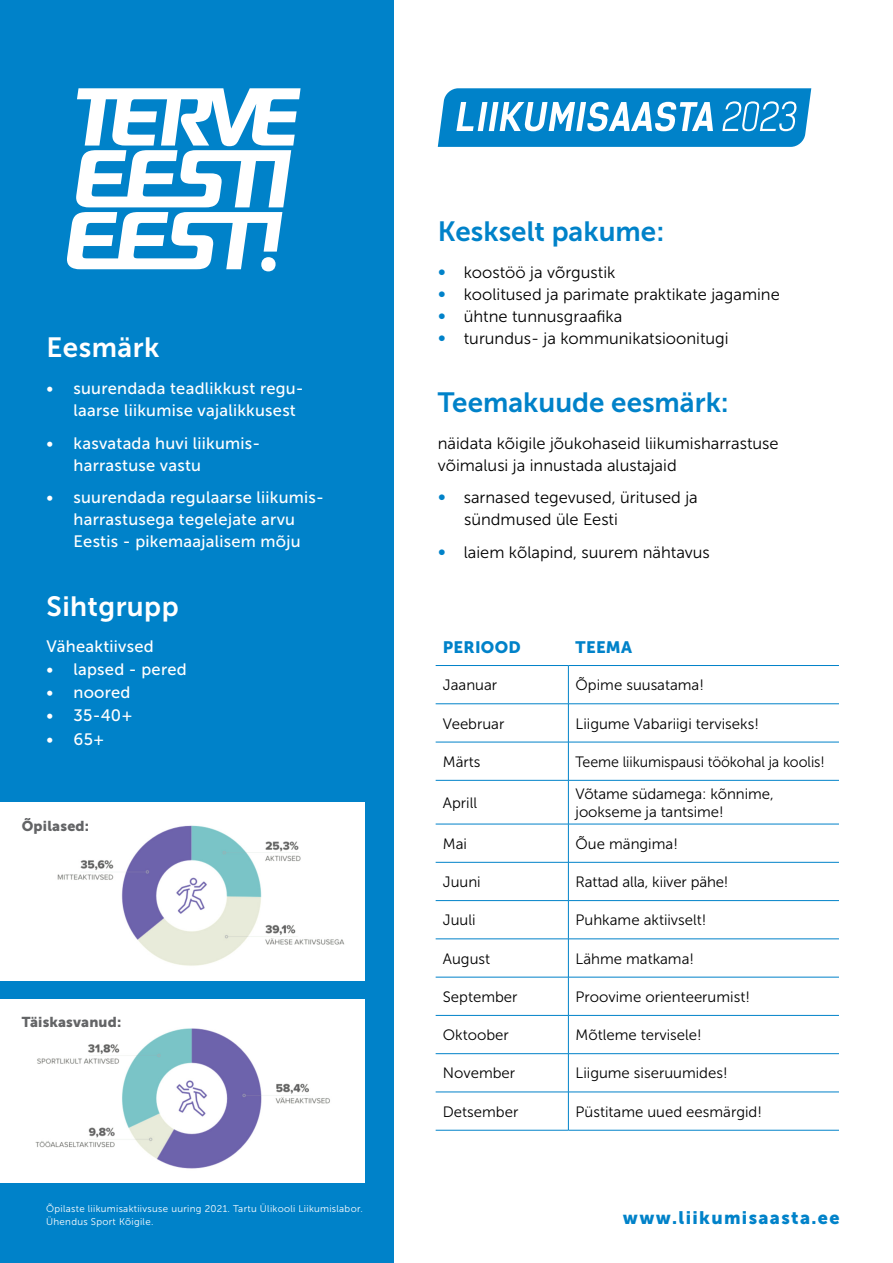
<style>
.page{position:relative;width:893px;height:1263px;background:#fff}
.page>*{position:absolute;margin:0;border:0;box-sizing:border-box;transform-origin:0 0}
.t1{font:27.75px "Museo Sans 700";color:#0082c9}
.t2{font:27.75px "Museo Sans 700";letter-spacing:.015em;color:#fff}
.t3{font:18px "Museo Sans 900";letter-spacing:.075em;color:#0082c9}
.t4{font:16.5px/22px "Museo Sans 300";color:#000}
.t5{font:16.5px/22px "Museo Sans 500";letter-spacing:.015em;color:#fff}
.t6{font:16.5px "Museo Sans 900";letter-spacing:.015em;color:#0082c9}
.t7{font:15px/18px "Museo Sans 300";color:#000}
.t8{font:15px "Museo Sans 300";color:#000;scale:.95 1}
.t9{font:14.25px "Museo Sans 900";letter-spacing:.01em;color:#636466}
.t10{font:9.75px/12.8px "Museo Sans 300";letter-spacing:.03em;color:#fff}
.s1{color:#0082c9}
</style>
<div class="page">
<div style="left:0;top:0;width:394px;height:1263px;background:#0082c9"></div>
<svg style="left:67px;top:88px;width:234px;height:181px"></svg>
<div style="left:261px;top:257px;width:15px;height:14px;background:#fff;border-radius:50%"></div>
<hr style="left:436px;top:665px;width:132px;height:1px;background:#0082c9">
<hr style="left:568px;top:665px;width:271px;height:1px;background:#0082c9">
<hr style="left:568px;top:666px;width:1px;height:38px;background:#0082c9">
<hr style="left:436px;top:703px;width:132px;height:1px;background:#0082c9">
<hr style="left:568px;top:703px;width:271px;height:1px;background:#0082c9">
<hr style="left:568px;top:704px;width:1px;height:38px;background:#0082c9">
<hr style="left:436px;top:742px;width:132px;height:1px;background:#0082c9">
<hr style="left:568px;top:742px;width:271px;height:1px;background:#0082c9">
<hr style="left:568px;top:742px;width:1px;height:38px;background:#0082c9">
<hr style="left:436px;top:780px;width:132px;height:1px;background:#0082c9">
<hr style="left:568px;top:780px;width:271px;height:1px;background:#0082c9">
<hr style="left:568px;top:780px;width:1px;height:44px;background:#0082c9">
<hr style="left:436px;top:824px;width:132px;height:1px;background:#0082c9">
<hr style="left:568px;top:824px;width:271px;height:1px;background:#0082c9">
<hr style="left:568px;top:824px;width:1px;height:38px;background:#0082c9">
<hr style="left:436px;top:862px;width:132px;height:1px;background:#0082c9">
<hr style="left:568px;top:862px;width:271px;height:1px;background:#0082c9">
<hr style="left:568px;top:862px;width:1px;height:38px;background:#0082c9">
<hr style="left:436px;top:900px;width:132px;height:1px;background:#0082c9">
<hr style="left:568px;top:900px;width:271px;height:1px;background:#0082c9">
<hr style="left:568px;top:901px;width:1px;height:38px;background:#0082c9">
<hr style="left:436px;top:938px;width:132px;height:1px;background:#0082c9">
<hr style="left:568px;top:938px;width:271px;height:1px;background:#0082c9">
<hr style="left:568px;top:939px;width:1px;height:38px;background:#0082c9">
<hr style="left:436px;top:977px;width:132px;height:1px;background:#0082c9">
<hr style="left:568px;top:977px;width:271px;height:1px;background:#0082c9">
<hr style="left:568px;top:977px;width:1px;height:38px;background:#0082c9">
<hr style="left:436px;top:1015px;width:132px;height:1px;background:#0082c9">
<hr style="left:568px;top:1015px;width:271px;height:1px;background:#0082c9">
<hr style="left:568px;top:1015px;width:1px;height:38px;background:#0082c9">
<hr style="left:436px;top:1053px;width:132px;height:1px;background:#0082c9">
<hr style="left:568px;top:1053px;width:271px;height:1px;background:#0082c9">
<hr style="left:568px;top:1054px;width:1px;height:38px;background:#0082c9">
<hr style="left:436px;top:1092px;width:132px;height:1px;background:#0082c9">
<hr style="left:568px;top:1092px;width:271px;height:1px;background:#0082c9">
<hr style="left:568px;top:1092px;width:1px;height:38px;background:#0082c9">
<hr style="left:436px;top:1130px;width:132px;height:1px;background:#0082c9">
<hr style="left:568px;top:1130px;width:271px;height:1px;background:#0082c9">
<svg style="left:438px;top:88px;width:373px;height:59px"></svg>
<div style="left:0;top:803px;width:364px;height:178px;background:#fff"></div>
<div style="left:0;top:999px;width:364px;height:183px;background:#fff"></div>
<img style="left:57px;top:825px;width:288px;height:141px">
<img style="left:35px;top:1028px;width:295px;height:141px">
<h1 class="t2" style="left:47px;top:332px;width:114px">Eesmärk</h1>
<p class="t5" style="left:74px;top:377px;width:232px;text-indent:-27px">• suurendada teadlikkust regu&shy;laarse liikumise vajalikkusest</p>
<p class="t5" style="left:74px;top:432px;width:188px;text-indent:-27px">• kasvatada huvi liikumis&shy;harrastuse vastu</p>
<p class="t5" style="left:47px;top:487px;width:279px;text-align:center">• suurendada regulaarse liikumis&shy;harrastusega tegelejate arvu<br>Eestis - pikemaajalisem mõju</p>
<h1 class="t2" style="left:47px;top:591px;width:134px">Sihtgrupp</h1>
<p class="t5" style="left:47px;top:635px;width:109px">Väheaktiivsed</p>
<p class="t5" style="left:47px;top:658px;width:142px">• lapsed - pered</p>
<p class="t5" style="left:47px;top:681px;width:85px">• noored</p>
<p class="t5" style="left:47px;top:705px;width:88px">• 35-40+</p>
<p class="t5" style="left:47px;top:728px;width:59px">• 65+</p>
<p class="t9" style="left:22px;top:818px;width:69px">Õpilased:</p>
<p class="t9" style="left:22px;top:1014px;width:101px">Täiskasvanud:</p>
<p class="t10" style="left:46px;top:1203px;width:318px">Õpilaste liikumisaktiivsuse uuring 2021. Tartu Ülikooli Liikumislabor.<br>Ühendus Sport Kõigile.</p>
<h1 class="t1" style="left:438px;top:216px;width:228px">Keskselt pakume:</h1>
<p class="t4" style="left:438px;top:262px;width:344px"><span class="s1">∞</span> koostöö ja võrgustik<br><span class="s1">∞</span> koolitused ja parimate praktikate jagamine <span class="s1">∞</span> ühtne tunnusgraafika<br><span class="s1">∞</span> turundus- ja kommunikatsioonitugi</p>
<h1 class="t1" style="left:438px;top:386px;width:293px">Teemakuude eesmärk:</h1>
<p class="t4" style="left:438px;top:432px;width:342px">näidata kõigile jõukohaseid liikumisharrastuse võimalusi ja innustada alustajaid</p>
<p class="t4" style="left:464px;top:487px;width:235px;text-indent:-26px"><span class="s1">∞</span> sarnased tegevused, üritused ja sündmused üle Eesti</p>
<p class="t4" style="left:438px;top:541px;width:274px"><span class="s1">∞</span> laiem kõlapind, suurem nähtavus</p>
<p class="t6" style="left:443px;top:637px;width:79px">PERIOOD</p>
<p class="t6" style="left:576px;top:637px;width:58px">TEEMA</p>
<p class="t7" style="left:443px;top:676px;width:56px">Jaanuar</p>
<p class="t7" style="left:576px;top:676px;width:130px">Õpime suusatama!</p>
<p class="t7" style="left:443px;top:714px;width:63px">Veebruar</p>
<p class="t7" style="left:576px;top:714px;width:185px">Liigume Vabariigi terviseks!</p>
<p class="t7" style="left:443px;top:753px;width:39px">Märts</p>
<p class="t8" style="left:576px;top:753px;width:264px">Teeme liikumispausi töökohal ja koolis!</p>
<p class="t7" style="left:443px;top:794px;width:36px">Aprill</p>
<p class="t7" style="left:576px;top:785px;width:200px">Võtame südamega: kõnnime, jookseme ja tantsime!</p>
<p class="t7" style="left:443px;top:835px;width:26px">Mai</p>
<p class="t7" style="left:576px;top:835px;width:104px">Õue mängima!</p>
<p class="t7" style="left:443px;top:873px;width:39px">Juuni</p>
<p class="t7" style="left:576px;top:873px;width:154px">Rattad alla, kiiver pähe!</p>
<p class="t7" style="left:443px;top:911px;width:34px">Juuli</p>
<p class="t7" style="left:576px;top:911px;width:132px">Puhkame aktiivselt!</p>
<p class="t7" style="left:443px;top:949px;width:49px">August</p>
<p class="t7" style="left:576px;top:949px;width:120px">Lähme matkama!</p>
<p class="t7" style="left:443px;top:988px;width:76px">September</p>
<p class="t7" style="left:576px;top:988px;width:176px">Proovime orienteerumist!</p>
<p class="t7" style="left:443px;top:1026px;width:68px">Oktoober</p>
<p class="t7" style="left:576px;top:1026px;width:128px">Mõtleme tervisele!</p>
<p class="t7" style="left:443px;top:1064px;width:74px">November</p>
<p class="t7" style="left:576px;top:1064px;width:153px">Liigume siseruumides!</p>
<p class="t7" style="left:443px;top:1103px;width:77px">Detsember</p>
<p class="t7" style="left:576px;top:1103px;width:188px">Püstitame uued eesmärgid!</p>
<p class="t3" style="left:623px;top:1207px;width:218px">www.liikumisaasta.ee</p>
</div>
